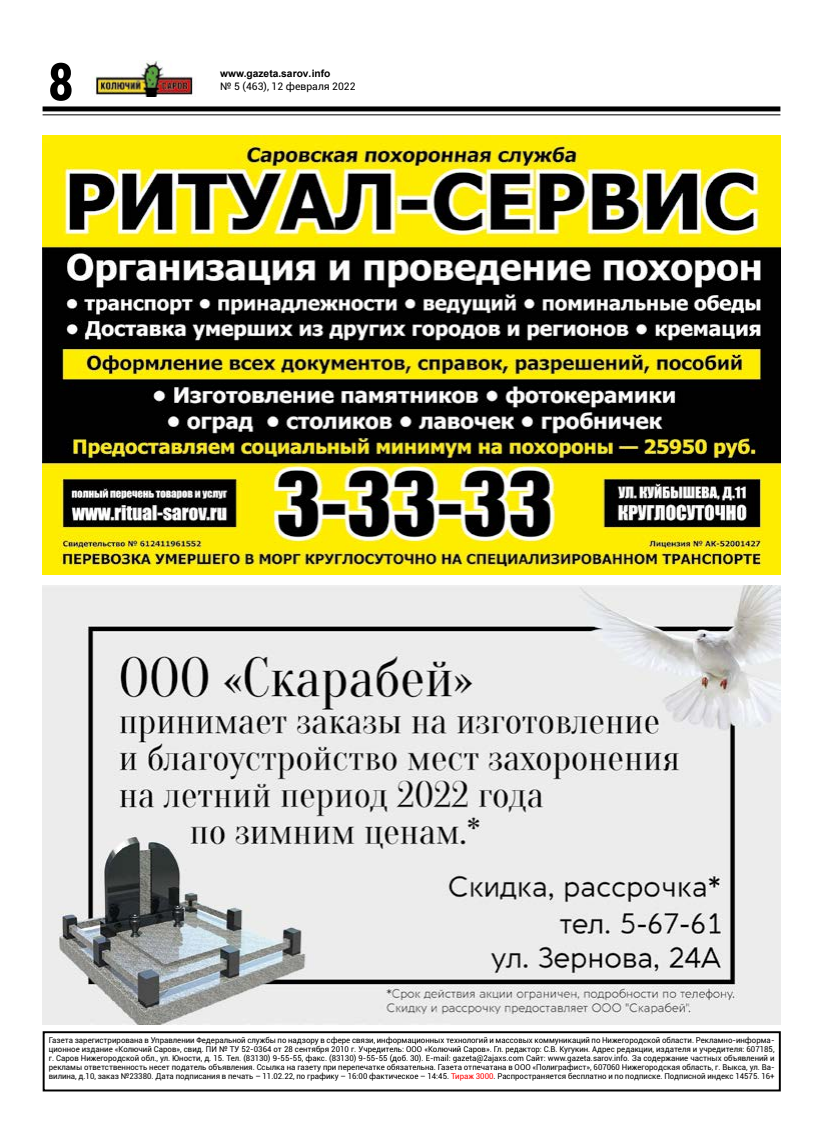
<style>
.page{position:relative;width:823px;height:1134px;background:#fff}
.page>*{position:absolute;margin:0;border:0;box-sizing:border-box;transform-origin:0 0}
.t1{font:700 52.3px "Roboto Condensed";color:#000}
.t2{font:10.4px "Roboto";color:#000}
.t3{font:700 10.2px "Arial";color:#000}
.t4{font:8px/9px "Roboto";color:#000;text-align:justify}
.s1{color:#f00}
</style>
<div class="page">
<hr style="left:43px;top:114px;width:737px;height:1px;background:#000">
<div style="left:43px;top:106px;width:737px;height:5px;background:#000"></div>
<div style="left:43px;top:1031px;width:737px;height:60px;border:2px solid #000"></div>
<img style="left:91px;top:60px;width:105px;height:37px">
<img style="left:43px;top:135px;width:737px;height:440px">
<img style="left:43px;top:585px;width:737px;height:439px">
<h1 class="t1" style="left:48px;top:45px;width:28px">8</h1>
<p class="t3" style="left:220px;top:66px;width:112px">www.gazeta.sarov.info</p>
<h2 class="t2" style="left:220px;top:79px;width:137px">№ 5 (463), 12 февраля 2022</h2>
<p class="t4" style="left:49px;top:1036px;width:727px">Газета зарегистрирована в Управлении Федеральной службы по надзору в сфере связи, информационных технологий и массовых коммуникаций по Нижегородской области. Рекламно-информа&shy;ционное издание «Колючий Саров», свид. ПИ № ТУ 52-0364 от 28 сентября 2010 г. Учредитель: ООО «Колючий Саров». Гл. редактор: С.В. Кугукин. Адрес редакции, издателя и учредителя: 607185, г. Саров Нижегородской обл., ул. Юности, д. 15. Тел. (83130) 9-55-55, факс. (83130) 9-55-55 (доб. 30). E-mail: gazeta@2ajaxs.com Сайт: www.gazeta.sarov.info. За содержание частных объявлений и рекламы ответственность несет податель объявления. Ссылка на газету при перепечатке обязательна. Газета отпечатана в ООО «Полиграфист», 607060 Нижегородская область, г. Выкса, ул. Ва&shy;вилина, д.10, заказ №23380. Дата подписания в печать – 11.02.22, по графику – 16:00 фактическое – 14:45. <span class="s1">Тираж 3000</span>. Распространяется бесплатно и по подписке. Подписной индекс 14575. 16+</p>
</div>
